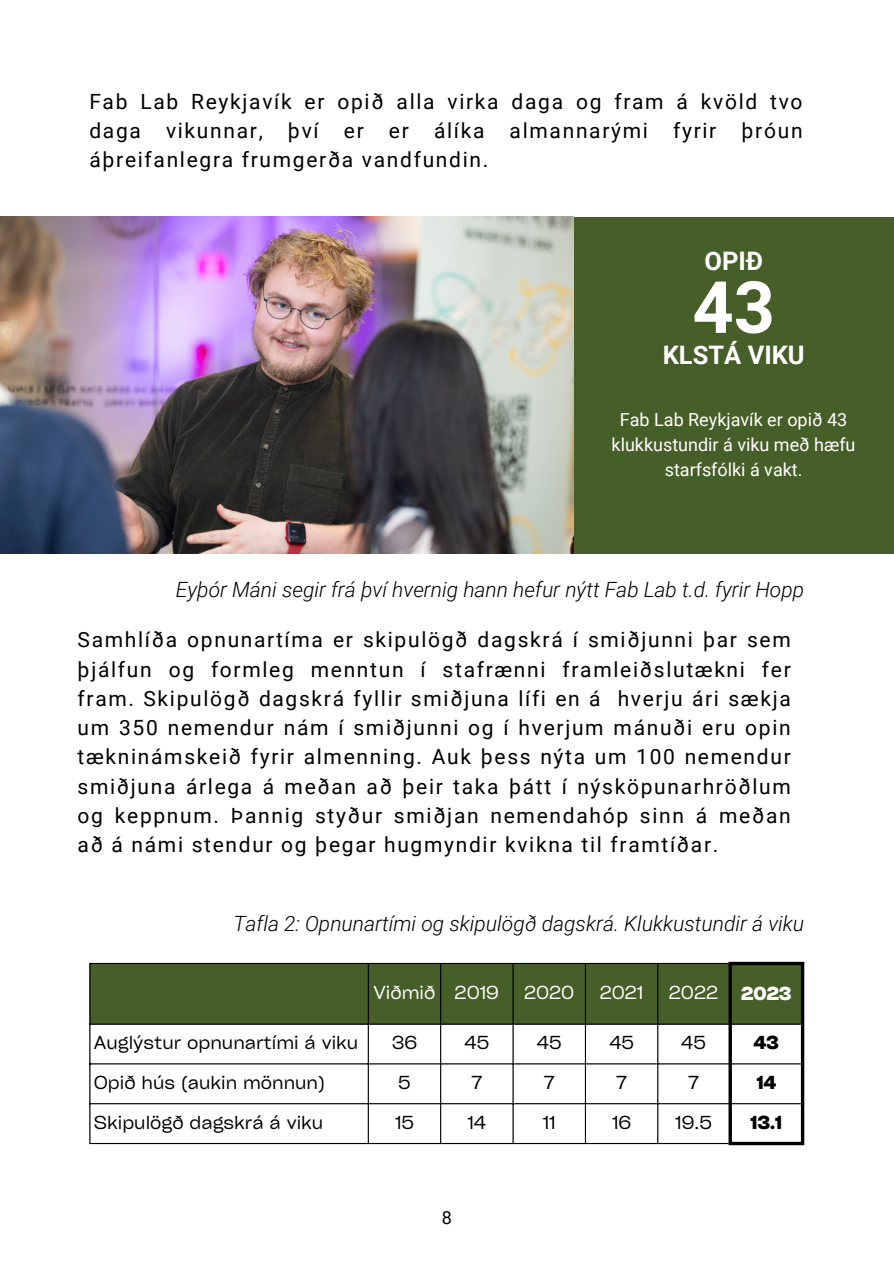
<style>
.page{position:relative;width:894px;height:1264px;background:#fff}
.page>*{position:absolute;margin:0;border:0;box-sizing:border-box;transform-origin:0 0}
.t1{font:700 72px "Roboto";color:#fff}
.t2{font:700 25.5px "Roboto";color:#fff}
.t3{font:21px/29.2px "Roboto";letter-spacing:.08em;color:#000;text-align:justify}
.t4{font:italic 300 21px "Roboto";color:#000}
.t5{font:18px "Cy Grotesk Key";color:#000}
.t6{font:18px/24.8px "Roboto";color:#fff;text-align:center}
.t7{font:18px "Cy Grotesk Key";color:#fff}
.t8{font:700 18px "Cy Grotesk Key";color:#000}
.t9{font:700 18px "Cy Grotesk Key";color:#fff}
.t10{font:18px "Roboto";color:#000}
</style>
<div class="page">
<div style="left:573px;top:217px;width:320px;height:337px;background:#465e28"></div>
<img style="left:0;top:217px;width:573px;height:336px">
<div style="left:90px;top:964px;width:710px;height:59px;background:#465e28"></div>
<hr style="left:89px;top:964px;width:1px;height:178px;background:#000">
<hr style="left:367px;top:964px;width:2px;height:178px;background:#000">
<hr style="left:440px;top:964px;width:1px;height:178px;background:#000">
<hr style="left:512px;top:964px;width:1px;height:178px;background:#000">
<hr style="left:584px;top:964px;width:2px;height:178px;background:#000">
<hr style="left:657px;top:964px;width:1px;height:178px;background:#000">
<hr style="left:89px;top:962px;width:639px;height:2px;background:#000">
<hr style="left:89px;top:1023px;width:711px;height:1px;background:#000">
<hr style="left:89px;top:1063px;width:711px;height:1px;background:#000">
<hr style="left:89px;top:1103px;width:711px;height:1px;background:#000">
<hr style="left:89px;top:1142px;width:639px;height:2px;background:#000">
<hr style="left:728px;top:965px;width:3px;height:176px;background:#000">
<svg style="left:800px;top:965px;width:4px;height:176px"></svg>
<svg style="left:728px;top:961px;width:76px;height:4px"></svg>
<svg style="left:728px;top:1141px;width:76px;height:4px"></svg>
<p class="t3" style="left:89px;top:87px;width:714px">Fab Lab Reykjavík er opið alla virka daga og fram á kvöld tvo daga vikunnar, því er er álíka almannarými fyrir þróun áþreifanlegra frumgerða vandfundin.</p>
<p class="t2" style="left:704px;top:246px;width:60px">OPIÐ</p>
<h1 class="t1" style="left:692px;top:266px;width:84px">43</h1>
<p class="t2" style="left:662px;top:341px;width:143px">KLSTÁ VIKU</p>
<p class="t6" style="left:611px;top:408px;width:245px">Fab Lab Reykjavík er opið 43 klukkustundir á viku með hæfu starfsfólki á vakt.</p>
<p class="t4" style="left:176px;top:578px;width:630px">Eyþór Máni segir frá því hvernig hann hefur nýtt Fab Lab t.d. fyrir Hopp</p>
<p class="t3" style="left:78px;top:625px;width:714px">Samhlíða opnunartíma er skipulögð dagskrá í smiðjunni þar sem þjálfun og formleg menntun í stafrænni framleiðslutækni fer fram. Skipulögð dagskrá fyllir smiðjuna lífi en á hverju ári sækja um 350 nemendur nám í smiðjunni og í hverjum mánuði eru opin tækninámskeið fyrir almenning. Auk þess nýta um 100 nemendur smiðjuna árlega á meðan að þeir taka þátt í nýsköpunarhröðlum og keppnum. Þannig styður smiðjan nemendahóp sinn á meðan að á námi stendur og þegar hugmyndir kvikna til framtíðar.</p>
<p class="t4" style="left:233px;top:911px;width:572px">Tafla 2: Opnunartími og skipulögð dagskrá. Klukkustundir á viku</p>
<p class="t7" style="left:373px;top:980px;width:127px">Viðmið 2019</p>
<p class="t7" style="left:524px;top:980px;width:52px">2020</p>
<p class="t7" style="left:599px;top:980px;width:45px">2021</p>
<p class="t7" style="left:668px;top:980px;width:51px">2022</p>
<p class="t9" style="left:741px;top:982px;width:52px">2023</p>
<p class="t5" style="left:94px;top:1031px;width:266px">Auglýstur opnunartími á viku</p>
<p class="t5" style="left:392px;top:1031px;width:27px">36</p>
<p class="t5" style="left:464px;top:1031px;width:26px">45</p>
<p class="t5" style="left:537px;top:1031px;width:26px">45</p>
<p class="t5" style="left:609px;top:1031px;width:26px">45</p>
<p class="t5" style="left:681px;top:1031px;width:26px">45</p>
<p class="t8" style="left:753px;top:1031px;width:27px">43</p>
<p class="t5" style="left:94px;top:1071px;width:232px">Opið hús (aukin mönnun)</p>
<p class="t5" style="left:398px;top:1071px;width:14px">5</p>
<p class="t5" style="left:471px;top:1071px;width:12px">7</p>
<p class="t5" style="left:543px;top:1071px;width:12px">7</p>
<p class="t5" style="left:616px;top:1071px;width:12px">7</p>
<p class="t5" style="left:687px;top:1071px;width:12px">7</p>
<p class="t8" style="left:756px;top:1071px;width:21px">14</p>
<p class="t5" style="left:94px;top:1110px;width:231px">Skipulögð dagskrá á viku</p>
<p class="t5" style="left:395px;top:1110px;width:20px">15</p>
<p class="t5" style="left:467px;top:1110px;width:20px">14</p>
<p class="t5" style="left:542px;top:1110px;width:14px">11</p>
<p class="t5" style="left:611px;top:1110px;width:21px">16</p>
<p class="t5" style="left:675px;top:1110px;width:38px">19.5</p>
<p class="t8" style="left:750px;top:1110px;width:33px">13.1</p>
<p class="t10" style="left:441px;top:1207px;width:12px">8</p>
</div>
